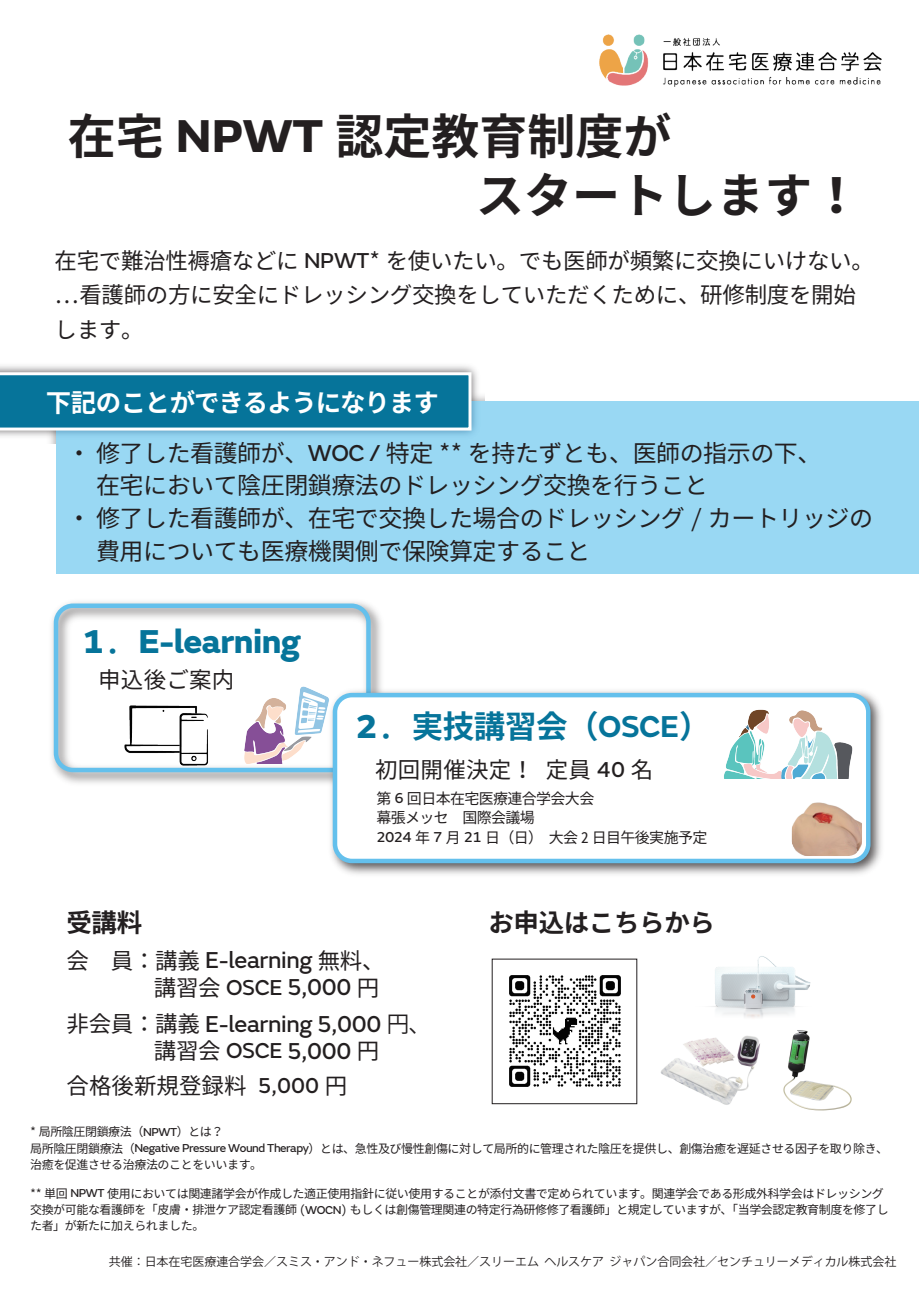
<style>
.page{position:relative;width:919px;height:1289px;background:#fff}
.page>*{position:absolute;margin:0;border:0;box-sizing:border-box;transform-origin:0 0}
.t1{font:700 48px/58.8px "Noto Sans Mono CJ Kjp";color:#231f20}
.t2{font:800 34.5px "SN Emeric";letter-spacing:-.015em;color:#06749a}
.t3{font:700 31.5px "Noto Sans Mono CJ Kjp";letter-spacing:-.015em;color:#06749a}
.t4{font:700 25.5px "Noto Sans Mono CJ Kjp";letter-spacing:-.045em;color:#fff}
.t5{font:700 25.5px "Noto Sans Mono CJ Kjp";letter-spacing:-.015em;color:#231f20}
.t6{font:24px "Noto Sans Mono CJ Kjp";letter-spacing:-.02em;color:#231f20}
.t7{font:24px/27px "SN Emeric Core";letter-spacing:-.015em;color:#231f20;text-align:right}
.t8{font:22.5px/34.2px "Noto Sans Mono CJ Kjp";letter-spacing:-.015em;color:#231f20}
.t9{font:22.5px "Noto Sans Mono CJ Kjp";letter-spacing:.01em;color:#231f20}
.t10{font:15px/19.5px "Noto Sans Mono CJ Kjp";letter-spacing:-.045em;color:#231f20}
.t11{font:12px/16.4px "Noto Sans Mono CJ Kjp";letter-spacing:-.035em;color:#231f20}
.t12{font:12px "Koz Go Pr 6 N";letter-spacing:-.005em;color:#231f20}
.s1{font-family:"SN Emeric";font-weight:800}
.s2{font-family:"SN Emeric Core"}
.s3{font-family:"Noto Sans Mono CJ Kjp";font-weight:400}
.s4{font-family:"SN Emeric";font-weight:800;font-size:34.5px}
.s5{font-weight:400;font-size:34.5px}
.s6{font-family:"SN Emeric";font-weight:600}
.s7{font-family:"Noto Sans Mono CJ Kjp";font-size:22.5px}
.s8{font-size:22.5px}
.s9{font-family:"Koz Go Pr 6 N";font-size:22.5px}
</style>
<div class="page">
<img style="left:599px;top:35px;width:282px;height:51px">
<div style="left:56px;top:401px;width:862px;height:173px;background:#99d8f3"></div>
<img style="left:0;top:366px;width:485px;height:78px">
<svg style="left:0;top:372px;width:471px;height:58px"></svg>
<img style="left:52px;top:602px;width:329px;height:181px">
<div style="left:54px;top:603px;width:317px;height:169px;border:4px solid #64c0ec;border-radius:17px"></div>
<img style="left:324px;top:683px;width:558px;height:191px">
<div style="left:335px;top:695px;width:533px;height:166px;background:#fff;border-radius:17px"></div>
<div style="left:333px;top:693px;width:537px;height:170px;border:4px solid #64c0ec;border-radius:17px"></div>
<img style="left:791px;top:802px;width:70px;height:54px">
<img style="left:724px;top:709px;width:56px;height:69px">
<img style="left:780px;top:710px;width:73px;height:68px">
<img style="left:711px;top:956px;width:100px;height:62px">
<img style="left:660px;top:1036px;width:100px;height:69px">
<img style="left:783px;top:1030px;width:69px;height:81px">
<img style="left:237px;top:683px;width:95px;height:80px">
<img style="left:120px;top:687px;width:86px;height:84px">
<img style="left:161px;top:707px;width:65px;height:65px">
<img style="left:509px;top:975px;width:112px;height:112px">
<h1 class="t1" style="left:476px;top:108px;width:385px;text-indent:-408px">在宅 <span class="s1">NPWT</span> 認定教育制度が<br>スタートします！</h1>
<h3 class="t8" style="left:55px;top:244px;width:820px">在宅で難治性褥瘡などに <span class="s2">NPWT</span>* を使いたい。でも医師が頻繁に交換にいけない。…看護師の方に安全にドレッシング交換をしていただくために、研修制度を開始します。</h3>
<h3 class="t4" style="left:46px;top:388px;width:394px">下記のことができるようになります</h3>
<h3 class="t6" style="left:67px;top:439px;width:755px">・ 修了した看護師が、<span class="s2">WOC /</span> 特定 ** を持たずとも、医師の指示の下、</h3>
<h3 class="t6" style="left:96px;top:472px;width:613px">在宅において陰圧閉鎖療法のドレッシング交換を行うこと</h3>
<h3 class="t6" style="left:67px;top:505px;width:807px">・ 修了した看護師が、在宅で交換した場合のドレッシング / カートリッジの</h3>
<h3 class="t6" style="left:96px;top:538px;width:496px">費用についても医療機関側で保険算定すること</h3>
<h2 class="t2" style="left:82px;top:618px;width:220px">1<span class="s3">．</span>E-learning</h2>
<h3 class="t8" style="left:98px;top:663px;width:138px">申込後ご案内</h3>
<h3 class="t3" style="left:355px;top:709px;width:357px"><span class="s4">2</span><span class="s5">．</span>実技講習会（<span class="s6">OSCE</span>）</h3>
<h3 class="t9" style="left:375px;top:756px;width:280px">初回開催決定！ 定員 <span class="s2">40</span> 名</h3>
<p class="t10" style="left:376px;top:788px;width:332px">第 <span class="s2">6</span> 回日本在宅医療連合学会大会<br>幕張メッセ　国際会議場<br><span class="s2">2024</span> 年 <span class="s2">7</span> 月 <span class="s2">21</span> 日（日） 大会 2 日目午後実施予定</p>
<h3 class="t5" style="left:66px;top:908px;width:77px">受講料</h3>
<h3 class="t5" style="left:488px;top:908px;width:228px">お申込はこちらから</h3>
<h3 class="t7" style="left:66px;top:946px;width:319px"><span class="s7">会　員：講義</span> E-learning <span class="s7">無料、講習会</span> <span class="s8">OSCE</span> 5,000 <span class="s7">円</span></h3>
<h3 class="t7" style="left:154px;top:1010px;width:279px;text-align:left;text-indent:-87px"><span class="s7">非会員：講義</span> E-learning 5,000 <span class="s9">円、</span><span class="s7">講習会</span> <span class="s8">OSCE</span> 5,000 <span class="s7">円</span></h3>
<h3 class="t8" style="left:66px;top:1068px;width:282px">合格後新規登録料 <span class="s2">5,000</span> 円</h3>
<p class="t11" style="left:30px;top:1123px;width:859px">* 局所陰圧閉鎖療法（<span class="s2">NPWT</span>）とは？<br>局所陰圧閉鎖療法（<span class="s2">Negative Pressure Wound Therapy</span>）とは、急性及び慢性創傷に対して局所的に管理された陰圧を提供し、創傷治癒を遅延させる因子を取り除き、治癒を促進させる治療法のことをいいます。</p>
<p class="t11" style="left:30px;top:1185px;width:860px">** 単回 <span class="s2">NPWT</span> 使用においては関連諸学会が作成した適正使用指針に従い使用することが添付文書で定められています。関連学会である形成外科学会はドレッシング交換が可能な看護師を「皮膚・排泄ケア認定看護師 (<span class="s2">WOCN</span>) もしくは創傷管理関連の特定行為研修修了看護師」と規定していますが、「当学会認定教育制度を修了した者」が新たに加えられました。</p>
<p class="t12" style="left:109px;top:1254px;width:789px">共催：日本在宅医療連合学会／スミス・アンド・ネフュー株式会社／スリーエム ヘルスケア ジャパン合同会社／センチュリーメディカル株式会社</p>
</div>
